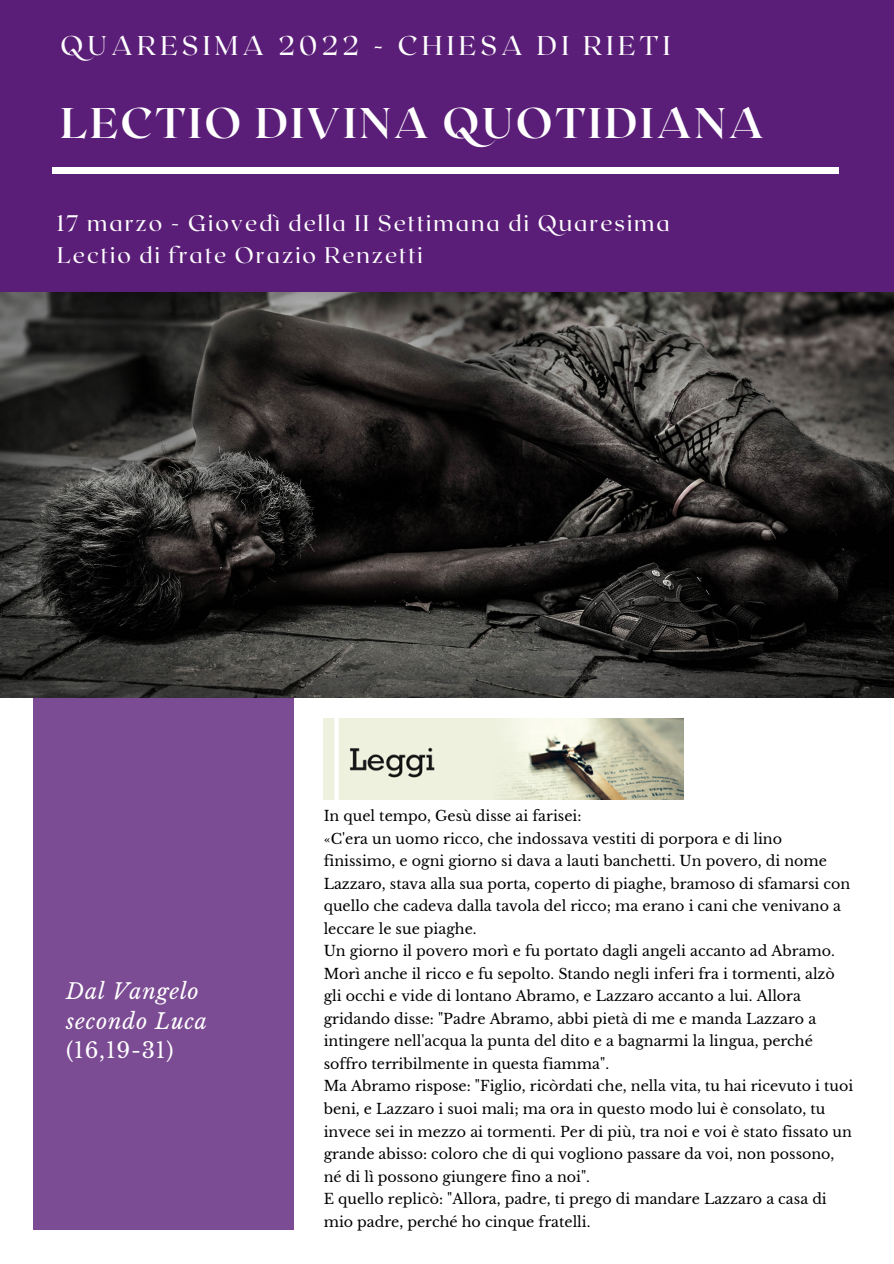
<style>
.page{position:relative;width:894px;height:1264px;background:#fff}
.page>*{position:absolute;margin:0;border:0;box-sizing:border-box;transform-origin:0 0}
.t1{font:700 42.75px "Roxborough CF";letter-spacing:.06em;color:#fff}
.t2{font:27px "Roxborough CF";letter-spacing:.16em;color:#fff}
.t3{font:22.5px/31.5px "Roxborough CF";letter-spacing:.09em;color:#fff}
.t4{font:italic 21.45px/29.2px "Libre Baskerville";letter-spacing:.04em;color:#fff}
.t5{font:14.25px/22.5px "Libre Baskerville";color:#000}
.s1{font-style:normal}
</style>
<div class="page">
<div style="left:33px;top:697px;width:260px;height:533px;background:#7b4b93"></div>
<div style="left:0;top:0;width:893px;height:321px;background:#5b1e78"></div>
<div style="left:53px;top:167px;width:785px;height:7px;background:#fff"></div>
<img style="left:323px;top:718px;width:360px;height:81px">
<img style="left:0;top:292px;width:893px;height:405px">
<p class="t2" style="left:60px;top:28px;width:611px">QUARESIMA 2022 - CHIESA DI RIETI</p>
<p class="t1" style="left:60px;top:95px;width:705px">LECTIO DIVINA QUOTIDIANA</p>
<p class="t3" style="left:57px;top:206px;width:614px">17 marzo - Giovedì della II Settimana di Quaresima<br>Lectio di frate Orazio Renzetti</p>
<p class="t4" style="left:66px;top:977px;width:142px">Dal Vangelo secondo Luca <span class="s1">(16,19-31)</span></p>
<p class="t5" style="left:323px;top:804px;width:259px">In quel tempo, Gesù disse ai farisei:</p>
<p class="t5" style="left:323px;top:827px;width:528px">«C'era un uomo ricco, che indossava vestiti di porpora e di lino finissimo, e ogni giorno si dava a lauti banchetti. Un povero, di nome Lazzaro, stava alla sua porta, coperto di piaghe, bramoso di sfamarsi con quello che cadeva dalla tavola del ricco; ma erano i cani che venivano a leccare le sue piaghe.</p>
<p class="t5" style="left:323px;top:940px;width:512px">Un giorno il povero morì e fu portato dagli angeli accanto ad Abramo.<br>Morì anche il ricco e fu sepolto. Stando negli inferi fra i tormenti, alzò gli occhi e vide di lontano Abramo, e Lazzaro accanto a lui. Allora gridando disse: "Padre Abramo, abbi pietà di me e manda Lazzaro a intingere nell'acqua la punta del dito e a bagnarmi la lingua, perché soffro terribilmente in questa fiamma".</p>
<p class="t5" style="left:323px;top:1075px;width:531px">Ma Abramo rispose: "Figlio, ricòrdati che, nella vita, tu hai ricevuto i tuoi beni, e Lazzaro i suoi mali; ma ora in questo modo lui è consolato, tu invece sei in mezzo ai tormenti. Per di più, tra noi e voi è stato fissato un grande abisso: coloro che di qui vogliono passare da voi, non possono, né di lì possono giungere fino a noi".</p>
<p class="t5" style="left:323px;top:1187px;width:504px">E quello replicò: "Allora, padre, ti prego di mandare Lazzaro a casa di mio padre, perché ho cinque fratelli.</p>
</div>
